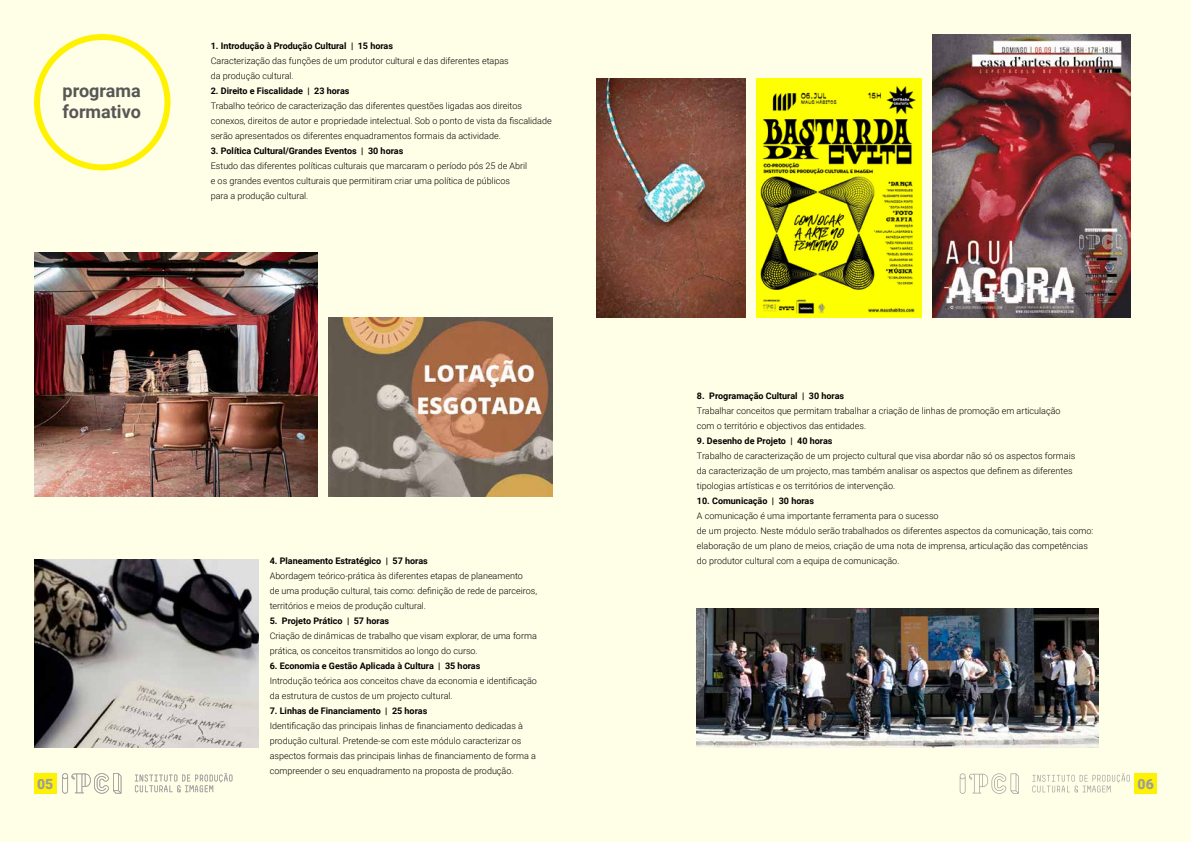
<style>
.page{position:relative;width:1191px;height:842px;background:#fffee6}
.page>*{position:absolute;margin:0;border:0;box-sizing:border-box;transform-origin:0 0}
.t1{font:700 18px/21.6px "Roboto";color:#575756}
.t2{font:900 14px "Roboto";color:#9d9d9c}
.t3{font:300 9px/15px "Roboto";color:#000}
.t4{font:700 9px "Roboto";color:#000}
</style>
<div class="page">
<svg style="left:62px;top:773px;width:59px;height:21px"></svg>
<svg style="left:135px;top:773px;width:97px;height:19px"></svg>
<div style="left:34px;top:773px;width:23px;height:21px;background:#fff200"></div>
<svg style="left:959px;top:773px;width:60px;height:21px"></svg>
<svg style="left:1032px;top:773px;width:97px;height:19px"></svg>
<div style="left:1134px;top:773px;width:23px;height:21px;background:#fff200"></div>
<div style="left:34px;top:34px;width:136px;height:136px;border:6px solid #fff200;border-radius:50%"></div>
<img style="left:932px;top:35px;width:198px;height:283px">
<img style="left:756px;top:79px;width:165px;height:239px">
<img style="left:697px;top:608px;width:401px;height:139px">
<img style="left:34px;top:559px;width:224px;height:188px">
<img style="left:329px;top:318px;width:224px;height:178px">
<img style="left:34px;top:253px;width:283px;height:243px">
<img style="left:596px;top:79px;width:149px;height:239px">
<h1 class="t1" style="left:62px;top:79px;width:80px">programa formativo</h1>
<p class="t4" style="left:211px;top:40px;width:184px">1. Introdução à Produção Cultural | 15 horas</p>
<p class="t3" style="left:211px;top:53px;width:299px">Caracterização das funções de um produtor cultural e das diferentes etapas da produção cultural.</p>
<p class="t4" style="left:211px;top:85px;width:140px">2. Direito e Fiscalidade | 23 horas</p>
<p class="t3" style="left:211px;top:98px;width:342px">Trabalho teórico de caracterização das diferentes questões ligadas aos direitos conexos, direitos de autor e propriedade intelectual. Sob o ponto de vista da fiscalidade serão apresentados os diferentes enquadramentos formais da actividade.</p>
<p class="t4" style="left:211px;top:145px;width:194px">3. Política Cultural/Grandes Eventos | 30 horas</p>
<p class="t3" style="left:211px;top:158px;width:318px">Estudo das diferentes políticas culturais que marcaram o período pós 25 de Abril e os grandes eventos culturais que permitiram criar uma política de públicos para a produção cultural.</p>
<p class="t4" style="left:270px;top:555px;width:160px">4. Planeamento Estratégico | 57 horas</p>
<p class="t3" style="left:270px;top:568px;width:269px">Abordagem teórico-prática às diferentes etapas de planeamento<br>de uma produção cultural, tais como: definição de rede de parceiros, territórios e meios de produção cultural.</p>
<p class="t4" style="left:270px;top:615px;width:121px">5. Projeto Prático | 57 horas</p>
<p class="t3" style="left:270px;top:628px;width:269px">Criação de dinâmicas de trabalho que visam explorar, de uma forma prática, os conceitos transmitidos ao longo do curso.</p>
<p class="t4" style="left:270px;top:660px;width:212px">6. Economia e Gestão Aplicada à Cultura | 35 horas</p>
<p class="t3" style="left:270px;top:673px;width:269px">Introdução teórica aos conceitos chave da economia e identificação da estrutura de custos de um projecto cultural.</p>
<p class="t4" style="left:270px;top:705px;width:159px">7. Linhas de Financiamento | 25 horas</p>
<p class="t3" style="left:270px;top:718px;width:268px">Identificação das principais linhas de financiamento dedicadas à produção cultural. Pretende-se com este módulo caracterizar os aspectos formais das principais linhas de financiamento de forma a compreender o seu enquadramento na proposta de produção.</p>
<p class="t4" style="left:697px;top:390px;width:149px">8. Programação Cultural | 30 horas</p>
<p class="t3" style="left:697px;top:403px;width:365px">Trabalhar conceitos que permitam trabalhar a criação de linhas de promoção em articulação com o território e objectivos das entidades.</p>
<p class="t4" style="left:697px;top:435px;width:137px">9. Desenho de Projeto | 40 horas</p>
<p class="t3" style="left:697px;top:448px;width:380px">Trabalho de caracterização de um projecto cultural que visa abordar não só os aspectos formais da caracterização de um projecto, mas também analisar os aspectos que definem as diferentes tipologias artísticas e os territórios de intervenção.</p>
<p class="t4" style="left:697px;top:495px;width:119px">10. Comunicação | 30 horas</p>
<p class="t3" style="left:697px;top:508px;width:398px">A comunicação é uma importante ferramenta para o sucesso<br>de um projecto. Neste módulo serão trabalhados os diferentes aspectos da comunicação, tais como: elaboração de um plano de meios, criação de uma nota de imprensa, articulação das competências do produtor cultural com a equipa de comunicação.</p>
<h2 class="t2" style="left:37px;top:774px;width:18px">025</h2>
<h2 class="t2" style="left:1137px;top:774px;width:18px">06</h2>
</div>
